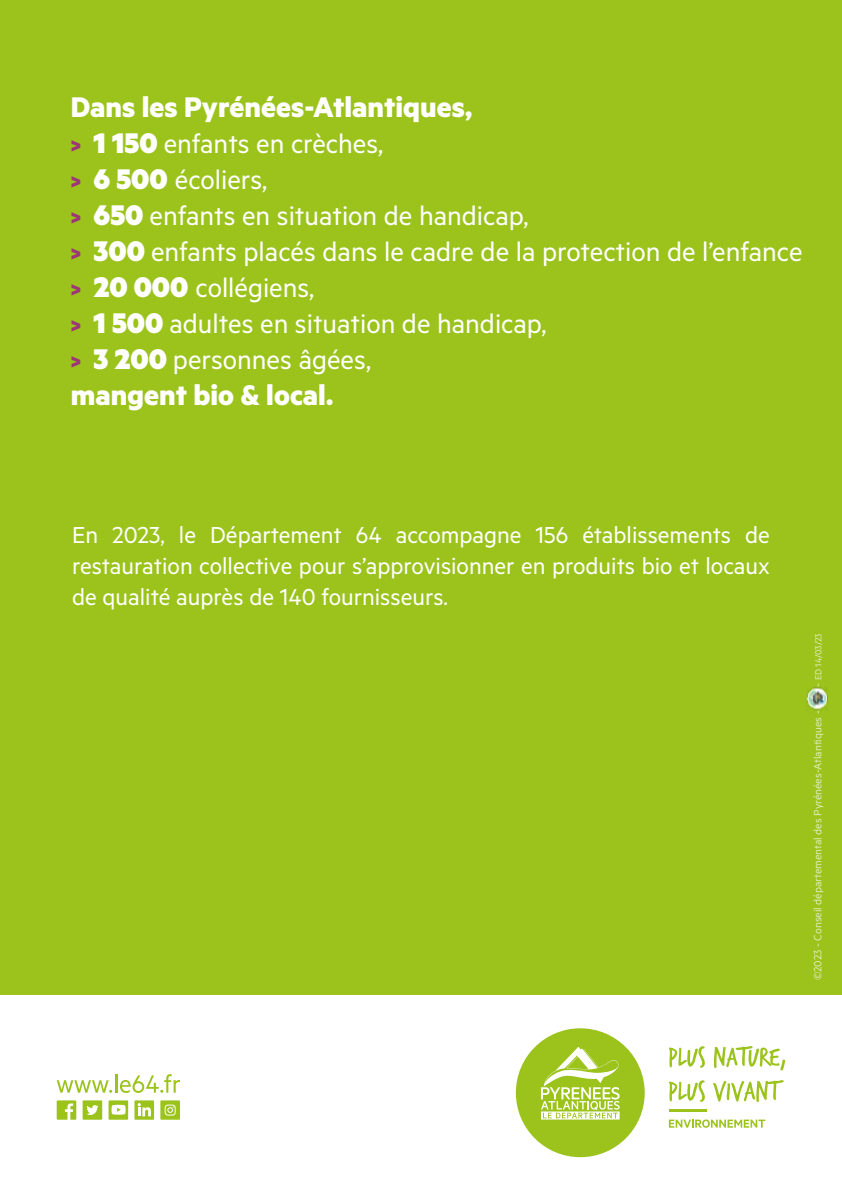
<style>
.page{position:relative;width:842px;height:1191px;background:#fff}
.page>*{position:absolute;margin:0;border:0;box-sizing:border-box;transform-origin:0 0}
.t1{font:700 32px "Metric";color:#fff}
.t2{font:30px/36px "Metric";color:#fff}
.t3{font:26px/31.2px "Metric";color:#fff;text-align:justify}
.t4{font:12px "Metric";color:#fff}
.t5{font:10px "Metric";color:#fff}
.s1{font-weight:900;font-size:24px;color:#9d3576}
.s2{font-weight:900;font-size:32px}
.s3{font-size:12px}
</style>
<div class="page">
<div style="left:0;top:0;width:842px;height:994px;background:#9bc31c"></div>
<img style="left:807px;top:687px;width:21px;height:23px">
<div style="left:516px;top:1028px;width:129px;height:129px;background:#9bc31c;border-radius:50%"></div>
<svg style="left:541px;top:1046px;width:79px;height:73px"></svg>
<hr style="left:669px;top:1109px;width:37px;height:2px;background:#9bc31c">
<svg style="left:669px;top:1046px;width:36px;height:21px"></svg>
<svg style="left:714px;top:1046px;width:71px;height:24px"></svg>
<svg style="left:669px;top:1080px;width:36px;height:21px"></svg>
<svg style="left:713px;top:1080px;width:71px;height:22px"></svg>
<svg style="left:669px;top:1119px;width:96px;height:8px"></svg>
<svg style="left:57px;top:1074px;width:123px;height:19px"></svg>
<svg style="left:57px;top:1100px;width:19px;height:19px"></svg>
<div style="left:83px;top:1100px;width:19px;height:19px;background:#9bc31c"></div>
<div style="left:109px;top:1100px;width:19px;height:19px;background:#9bc31c"></div>
<div style="left:134px;top:1100px;width:20px;height:19px;background:#9bc31c"></div>
<div style="left:160px;top:1100px;width:20px;height:19px;background:#9bc31c"></div>
<svg style="left:86px;top:1105px;width:12px;height:10px"></svg>
<svg style="left:112px;top:1104px;width:14px;height:10px"></svg>
<svg style="left:138px;top:1103px;width:13px;height:13px"></svg>
<svg style="left:165px;top:1104px;width:11px;height:11px"></svg>
<p class="t1" style="left:71px;top:87px;width:403px">Dans les Pyrénées-Atlantiques,</p>
<p class="t2" style="left:71px;top:124px;width:733px"><span class="s1">&gt;</span> <span class="s2">1 150</span> enfants en crèches,<br><span class="s1">&gt;</span> <span class="s2">6 500</span> écoliers,<br><span class="s1">&gt;</span> <span class="s2">650</span> enfants en situation de handicap,<br><span class="s1">&gt;</span> <span class="s2">300</span> enfants placés dans le cadre de la protection de l’enfance <span class="s1">&gt;</span> <span class="s2">20 000</span> collégiens,<br><span class="s1">&gt;</span> <span class="s2">1 500</span> adultes en situation de handicap,<br><span class="s1">&gt;</span> <span class="s2">3 200</span> personnes âgées,</p>
<p class="t1" style="left:71px;top:375px;width:264px">mangent bio &amp; local.</p>
<p class="t3" style="left:72px;top:518px;width:699px">En 2023, le Département 64 accompagne 156 établissements de restauration collective pour s’approvisionner en produits bio et locaux de qualité auprès de 140 fournisseurs.</p>
<p class="t5" style="left:812px;top:686px;width:55px;rotate:-90deg"><span class="s3">-</span> ED 14/03/23</p>
<p class="t4" style="left:811px;top:980px;width:271px;rotate:-90deg">©2023 - Conseil départemental des Pyrénées-Atlantiques -</p>
</div>
